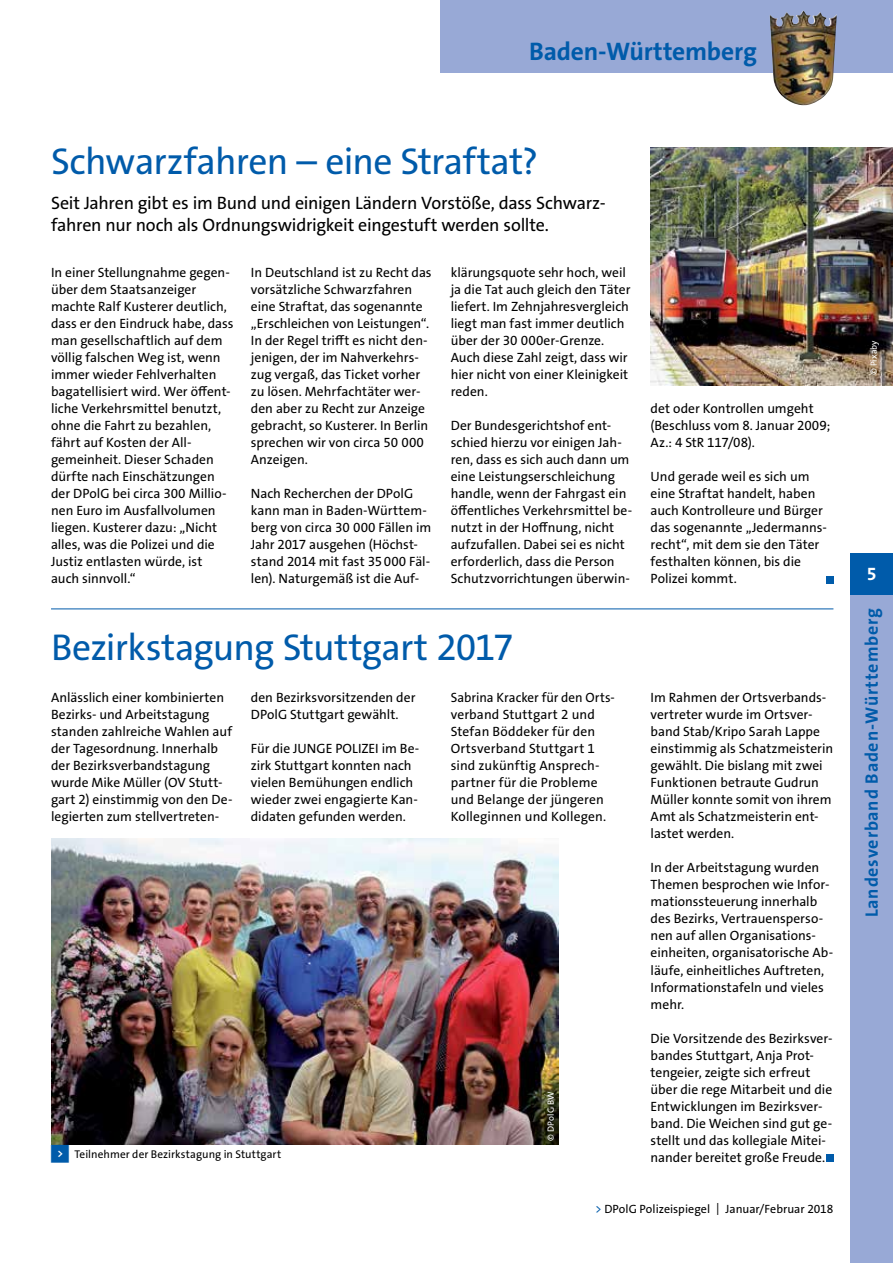
<style>
.page{position:relative;width:893px;height:1263px;background:#fff}
.page>*{position:absolute;margin:0;border:0;box-sizing:border-box;transform-origin:0 0}
.t1{font:37.5px "The Sans Os F";letter-spacing:-.02em;color:#005baa}
.t2{font:700 25.5px "The Sans Os F";letter-spacing:-.005em;color:#005baa}
.t3{font:18px/22.5px "The Sans Os F";letter-spacing:-.015em;color:#000}
.t4{font:700 18px "The Sans Os F";letter-spacing:.045em;color:#005baa}
.t5{font:700 18px "The Sans Os F";color:#fff}
.t6{font:13.5px/17px "The Sans Os F";color:#000}
.t7{font:12px "The Sans Os F";color:#000}
.t8{font:11.25px "The Sans Os F";letter-spacing:.005em;color:#000}
.t9{font:9px "The Sans Os F";letter-spacing:.015em;color:#fff}
.s1{font-family:"Top Numbers";color:#005baa}
.s2{color:#005baa}
</style>
<div class="page">
<div style="left:826px;top:576px;width:7px;height:7px;background:#005baa"></div>
<img style="left:651px;top:148px;width:242px;height:238px">
<div style="left:826px;top:1154px;width:7px;height:7px;background:#005baa"></div>
<hr style="left:51px;top:608px;width:782px;height:1px;background:#005baa">
<img style="left:51px;top:838px;width:507px;height:306px">
<div style="left:850px;top:553px;width:43px;height:42px;background:#005baa"></div>
<div style="left:850px;top:595px;width:43px;height:668px;background:#98a9d6"></div>
<div style="left:440px;top:0;width:453px;height:72px;background:#98a9d6"></div>
<img style="left:770px;top:11px;width:67px;height:94px">
<h2 class="t2" style="left:529px;top:35px;width:229px">Baden-Württemberg</h2>
<h1 class="t1" style="left:51px;top:137px;width:489px">Schwarzfahren – eine Straftat?</h1>
<h3 class="t3" style="left:51px;top:192px;width:556px">Seit Jahren gibt es im Bund und einigen Ländern Vorstöße, dass Schwarz&shy;fahren nur noch als Ordnungswidrigkeit eingestuft werden sollte.</h3>
<p class="t6" style="left:51px;top:264px;width:184px">In einer Stellungnahme gegen&shy;über dem Staatsanzeiger machte Ralf Kusterer deutlich, dass er den Eindruck habe, dass man gesellschaftlich auf dem völlig falschen Weg ist, wenn immer wieder Fehlverhalten bagatellisiert wird. Wer öffent&shy;liche Verkehrsmittel benutzt, ohne die Fahrt zu bezahlen, fährt auf Kosten der All&shy;gemeinheit. Dieser Schaden dürfte nach Einschätzungen der DPolG bei circa 300 Millio&shy;nen Euro im Ausfallvolumen liegen. Kusterer dazu: „Nicht alles, was die Polizei und die<br>Justiz entlasten würde, ist auch sinnvoll.“</p>
<p class="t6" style="left:251px;top:264px;width:182px">In Deutschland ist zu Recht das vorsätzliche Schwarzfahren eine Straftat, das sogenannte „Erschleichen von Leistungen“.<br>In der Regel trifft es nicht den&shy;jenigen, der im Nahverkehrs&shy;zug vergaß, das Ticket vorher zu lösen. Mehrfachtäter wer&shy;den aber zu Recht zur Anzeige gebracht, so Kusterer. In Berlin sprechen wir von circa 50 000<br>Anzeigen.</p>
<p class="t6" style="left:451px;top:264px;width:181px">klärungsquote sehr hoch, weil ja die Tat auch gleich den Täter liefert. Im Zehnjahresvergleich liegt man fast immer deutlich über der 30 000er-Grenze.<br>Auch diese Zahl zeigt, dass wir hier nicht von einer Kleinigkeit reden.</p>
<p class="t6" style="left:451px;top:417px;width:183px">Der Bundesgerichtshof ent&shy;schied hierzu vor einigen Jah&shy;ren, dass es sich auch dann um eine Leistungserschleichung handle, wenn der Fahrgast ein öffentliches Verkehrsmittel be&shy;nutzt in der Hoffnung, nicht aufzufallen. Dabei sei es nicht erforderlich, dass die Person<br>Schutzvorrichtungen überwin-</p>
<p class="t6" style="left:251px;top:485px;width:182px">Nach Recherchen der DPolG kann man in Baden-Württem&shy;berg von circa 30 000 Fällen im<br>Jahr 2017 ausgehen (Höchst&shy;stand 2014 mit fast 35000 Fäl&shy;len). Naturgemäß ist die Auf-</p>
<p class="t6" style="left:651px;top:400px;width:181px">det oder Kontrollen umgeht (Beschluss vom 8. Januar 2009;<br>Az.: 4 StR 117/08).</p>
<p class="t6" style="left:651px;top:468px;width:178px">Und gerade weil es sich um eine Straftat handelt, haben auch Kontrolleure und Bürger das sogenannte „Jedermanns&shy;recht“, mit dem sie den Täter festhalten können, bis die<br>Polizei kommt.</p>
<h1 class="t1" style="left:51px;top:623px;width:464px">Bezirkstagung Stuttgart 2017</h1>
<p class="t6" style="left:51px;top:689px;width:183px">Anlässlich einer kombinierten<br>Bezirks- und Arbeitstagung standen zahlreiche Wahlen auf der Tagesordnung. Innerhalb der Bezirksverbandstagung wurde Mike Müller (OV Stutt&shy;gart 2) einstimmig von den De&shy;legierten zum stellvertreten-</p>
<p class="t6" style="left:251px;top:689px;width:166px">den Bezirksvorsitzenden der<br>DPolG Stuttgart gewählt.</p>
<p class="t6" style="left:451px;top:689px;width:164px">Sabrina Kracker für den Orts&shy;verband Stuttgart 2 und<br>Stefan Böddeker für den<br>Ortsverband Stuttgart 1 sind zukünftig Ansprech&shy;partner für die Probleme und Belange der jüngeren<br>Kolleginnen und Kollegen.</p>
<p class="t6" style="left:651px;top:689px;width:184px">Im Rahmen der Ortsverbands&shy;vertreter wurde im Ortsver&shy;band Stab/Kripo Sarah Lappe einstimmig als Schatzmeisterin gewählt. Die bislang mit zwei<br>Funktionen betraute Gudrun<br>Müller konnte somit von ihrem<br>Amt als Schatzmeisterin ent&shy;lastet werden.</p>
<p class="t6" style="left:651px;top:859px;width:184px">In der Arbeitstagung wurden<br>Themen besprochen wie Infor&shy;mationssteuerung innerhalb des Bezirks, Vertrauensperso&shy;nen auf allen Organisations&shy;einheiten, organisatorische Ab&shy;läufe, einheitliches Auftreten,<br>Informationstafeln und vieles mehr.</p>
<p class="t6" style="left:651px;top:1029px;width:183px">Die Vorsitzende des Bezirksver&shy;bandes Stuttgart, Anja Prot&shy;tengeier, zeigte sich erfreut über die rege Mitarbeit und die<br>Entwicklungen im Bezirksver&shy;band. Die Weichen sind gut ge&shy;stellt und das kollegiale Mitei&shy;nander bereitet große Freude.</p>
<p class="t6" style="left:251px;top:740px;width:170px">Für die JUNGE POLIZEI im Be&shy;zirk Stuttgart konnten nach vielen Bemühungen endlich wieder zwei engagierte Kan&shy;didaten gefunden werden.</p>
<p class="t9" style="left:545px;top:1141px;width:51px;rotate:-90deg">© DPolG BW</p>
<p class="t8" style="left:51px;top:1146px;width:232px"><span class="s1">&lt;</span> Teilnehmer der Bezirkstagung in Stuttgart</p>
<p class="t7" style="left:595px;top:1201px;width:240px"><span class="s2">&gt;</span> DPolG Polizeispiegel | Januar/Februar 2018</p>
<p class="t9" style="left:868px;top:375px;width:37px;rotate:-90deg">© Pixaby</p>
<h3 class="t5" style="left:867px;top:562px;width:11px">5</h3>
<h3 class="t4" style="left:860px;top:917px;width:311px;rotate:-90deg">Landesverband Baden-Württemberg</h3>
</div>
